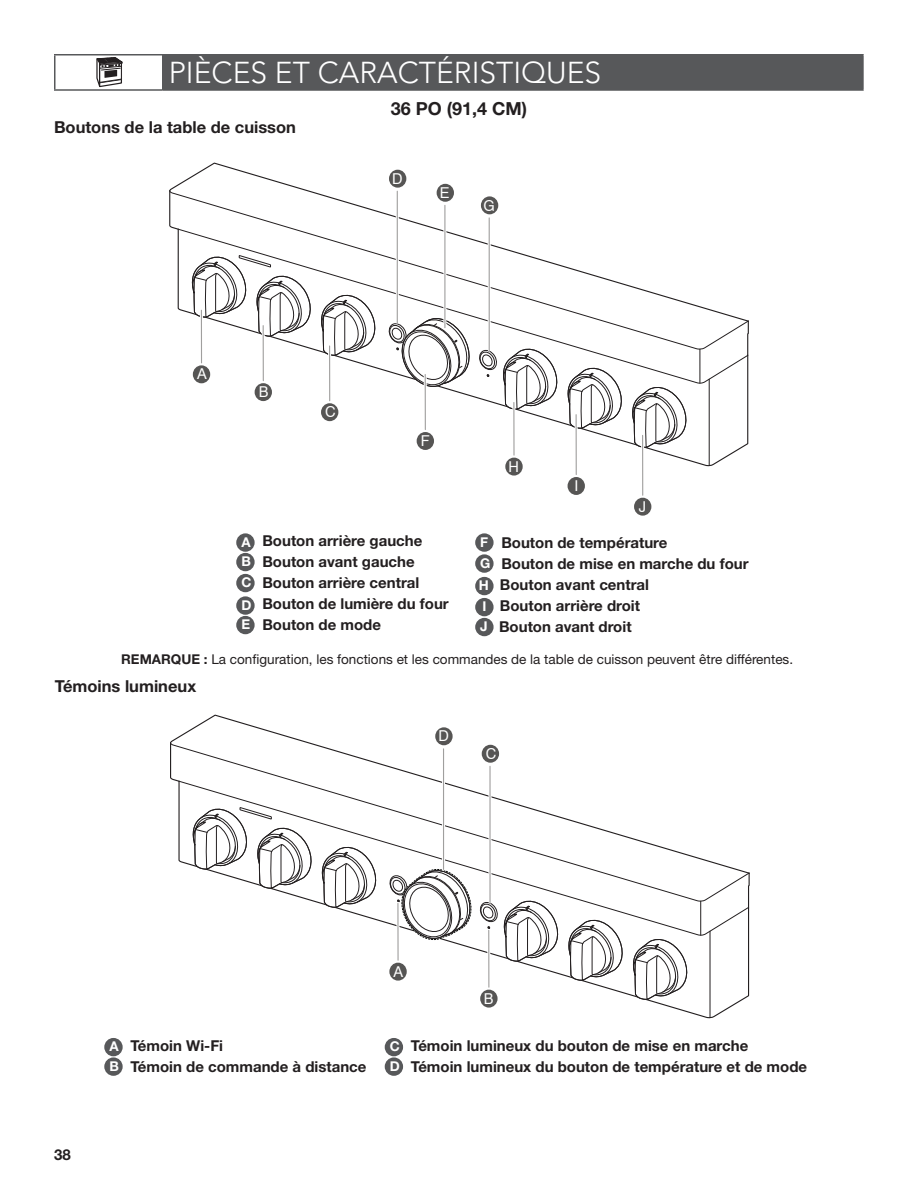
<style>
.page{position:relative;width:918px;height:1188px;background:#fff}
.page>*{position:absolute;margin:0;border:0;box-sizing:border-box;transform-origin:0 0}
.Heading_1_Left{font:300 30px "Avenir LT Std";color:#fff}
._2_Body{font:700 18px "Helvetica Neue LT Std";color:#231f20}
.Heading_3{font:700 16.5px "Helvetica Neue LT Std";color:#231f20}
.t1{font:700 15px "Helvetica Neue LT Std";color:#231f20}
.t2{font:15px "Helvetica";color:#fff}
.t3{font:13.5px "Helvetica Neue LT Std";color:#231f20}
.t4{font:700 13.5px "Helvetica Neue LT Std";color:#fff}
.s1{font-weight:700}
</style>
<div class="page">
<div style="left:163px;top:55px;width:700px;height:35px;background:#57585a"></div>
<hr style="left:54px;top:54px;width:109px;height:2px;background:#57585a">
<hr style="left:54px;top:56px;width:2px;height:33px;background:#57585a">
<hr style="left:163px;top:54px;width:701px;height:2px;background:#57585a">
<hr style="left:862px;top:56px;width:2px;height:33px;background:#57585a">
<hr style="left:54px;top:89px;width:109px;height:2px;background:#57585a">
<hr style="left:163px;top:89px;width:701px;height:2px;background:#57585a">
<svg style="left:96px;top:57px;width:27px;height:31px"></svg>
<div style="left:236px;top:533px;width:19px;height:19px;background:#57585a;border-radius:50%"></div>
<div style="left:236px;top:553px;width:19px;height:18px;background:#57585a;border-radius:50%"></div>
<div style="left:236px;top:574px;width:19px;height:18px;background:#57585a;border-radius:50%"></div>
<div style="left:236px;top:596px;width:19px;height:19px;background:#57585a;border-radius:50%"></div>
<div style="left:236px;top:616px;width:19px;height:18px;background:#57585a;border-radius:50%"></div>
<div style="left:475px;top:533px;width:19px;height:19px;background:#57585a;border-radius:50%"></div>
<div style="left:475px;top:554px;width:19px;height:19px;background:#57585a;border-radius:50%"></div>
<div style="left:475px;top:577px;width:19px;height:18px;background:#57585a;border-radius:50%"></div>
<div style="left:475px;top:598px;width:19px;height:18px;background:#57585a;border-radius:50%"></div>
<div style="left:475px;top:618px;width:19px;height:18px;background:#57585a;border-radius:50%"></div>
<svg style="left:180px;top:190px;width:319px;height:38px"></svg>
<svg style="left:169px;top:190px;width:11px;height:40px"></svg>
<svg style="left:177px;top:228px;width:572px;height:238px"></svg>
<hr style="left:709px;top:379px;width:1px;height:87px;background:#231f20">
<svg style="left:631px;top:384px;width:58px;height:82px"></svg>
<svg style="left:567px;top:365px;width:58px;height:81px"></svg>
<svg style="left:320px;top:292px;width:58px;height:82px"></svg>
<svg style="left:191px;top:254px;width:122px;height:97px"></svg>
<svg style="left:388px;top:314px;width:172px;height:113px"></svg>
<div style="left:389px;top:170px;width:17px;height:18px;background:#565554;border-radius:50%"></div>
<hr style="left:396px;top:191px;width:3px;height:131px;background:#fff">
<hr style="left:397px;top:191px;width:1px;height:133px;background:#a09f9e">
<div style="left:481px;top:196px;width:17px;height:18px;background:#565554;border-radius:50%"></div>
<hr style="left:488px;top:218px;width:3px;height:132px;background:#fff">
<hr style="left:489px;top:218px;width:1px;height:134px;background:#a09f9e">
<div style="left:437px;top:184px;width:17px;height:18px;background:#565554;border-radius:50%"></div>
<hr style="left:443px;top:205px;width:3px;height:121px;background:#fff">
<hr style="left:444px;top:205px;width:1px;height:123px;background:#a09f9e">
<div style="left:193px;top:365px;width:17px;height:18px;background:#565554;border-radius:50%"></div>
<hr style="left:200px;top:310px;width:3px;height:53px;background:#fff">
<hr style="left:201px;top:310px;width:1px;height:53px;background:#a09f9e">
<div style="left:255px;top:383px;width:17px;height:18px;background:#565554;border-radius:50%"></div>
<hr style="left:262px;top:326px;width:3px;height:55px;background:#fff">
<hr style="left:263px;top:326px;width:1px;height:55px;background:#a09f9e">
<div style="left:321px;top:403px;width:17px;height:18px;background:#565554;border-radius:50%"></div>
<hr style="left:328px;top:346px;width:3px;height:55px;background:#fff">
<hr style="left:329px;top:346px;width:1px;height:55px;background:#a09f9e">
<div style="left:417px;top:432px;width:17px;height:18px;background:#565554;border-radius:50%"></div>
<hr style="left:424px;top:374px;width:3px;height:56px;background:#fff">
<hr style="left:425px;top:374px;width:1px;height:56px;background:#a09f9e">
<div style="left:505px;top:458px;width:18px;height:18px;background:#565554;border-radius:50%"></div>
<hr style="left:512px;top:402px;width:4px;height:54px;background:#fff">
<hr style="left:513px;top:402px;width:2px;height:53px;background:#a09f9e">
<div style="left:568px;top:477px;width:17px;height:18px;background:#565554;border-radius:50%"></div>
<hr style="left:575px;top:415px;width:3px;height:60px;background:#fff">
<hr style="left:576px;top:415px;width:1px;height:60px;background:#a09f9e">
<div style="left:634px;top:498px;width:17px;height:17px;background:#565554;border-radius:50%"></div>
<hr style="left:641px;top:435px;width:3px;height:61px;background:#fff">
<hr style="left:642px;top:435px;width:1px;height:60px;background:#a09f9e">
<svg style="left:180px;top:742px;width:320px;height:38px"></svg>
<svg style="left:170px;top:742px;width:10px;height:40px"></svg>
<svg style="left:178px;top:780px;width:572px;height:238px"></svg>
<hr style="left:710px;top:931px;width:1px;height:87px;background:#231f20">
<svg style="left:632px;top:936px;width:58px;height:82px"></svg>
<svg style="left:568px;top:917px;width:57px;height:81px"></svg>
<svg style="left:479px;top:898px;width:82px;height:81px"></svg>
<svg style="left:321px;top:844px;width:58px;height:82px"></svg>
<svg style="left:192px;top:806px;width:122px;height:97px"></svg>
<svg style="left:388px;top:866px;width:85px;height:77px"></svg>
<div style="left:482px;top:745px;width:17px;height:18px;background:#565554;border-radius:50%"></div>
<hr style="left:489px;top:766px;width:3px;height:136px;background:#fff">
<hr style="left:489px;top:766px;width:2px;height:138px;background:#a09f9e">
<div style="left:435px;top:727px;width:18px;height:18px;background:#565554;border-radius:50%"></div>
<hr style="left:442px;top:749px;width:3px;height:120px;background:#fff">
<hr style="left:443px;top:749px;width:1px;height:120px;background:#a09f9e">
<div style="left:389px;top:963px;width:18px;height:18px;background:#565554;border-radius:50%"></div>
<hr style="left:396px;top:903px;width:4px;height:58px;background:#fff">
<hr style="left:397px;top:903px;width:2px;height:57px;background:#a09f9e">
<div style="left:480px;top:990px;width:18px;height:18px;background:#565554;border-radius:50%"></div>
<hr style="left:487px;top:930px;width:3px;height:58px;background:#fff">
<hr style="left:488px;top:930px;width:1px;height:57px;background:#a09f9e">
<div style="left:104px;top:1038px;width:19px;height:18px;background:#57585a;border-radius:50%"></div>
<div style="left:104px;top:1057px;width:19px;height:19px;background:#57585a;border-radius:50%"></div>
<div style="left:385px;top:1038px;width:18px;height:18px;background:#57585a;border-radius:50%"></div>
<div style="left:385px;top:1057px;width:18px;height:19px;background:#57585a;border-radius:50%"></div>
<h1 class="Heading_1_Left" style="left:169px;top:55px;width:434px">PIÈCES ET CARACTÉRISTIQUES</h1>
<p class="Heading_3" style="left:54px;top:117px;width:243px">Boutons de la table de cuisson</p>
<p class="_2_Body" style="left:391px;top:97px;width:138px">36 PO (91,4 CM)</p>
<p class="t2" style="left:392px;top:169px;width:12px">D</p>
<p class="t2" style="left:440px;top:183px;width:11px">E</p>
<p class="t2" style="left:484px;top:196px;width:13px">G</p>
<p class="t2" style="left:197px;top:365px;width:11px">A</p>
<p class="t2" style="left:259px;top:383px;width:11px">B</p>
<p class="t2" style="left:325px;top:403px;width:12px">C</p>
<p class="t2" style="left:421px;top:432px;width:10px">F</p>
<p class="t4" style="left:241px;top:534px;width:11px">A</p>
<p class="t1" style="left:262px;top:532px;width:162px">Bouton arrière gauche</p>
<p class="t4" style="left:241px;top:553px;width:11px">B</p>
<p class="t1" style="left:262px;top:553px;width:154px">Bouton avant gauche</p>
<p class="t4" style="left:241px;top:574px;width:12px">C</p>
<p class="t1" style="left:262px;top:574px;width:158px">Bouton arrière central</p>
<p class="t4" style="left:241px;top:597px;width:12px">D</p>
<p class="t1" style="left:262px;top:595px;width:188px">Bouton de lumière du four</p>
<p class="t4" style="left:241px;top:616px;width:10px">E</p>
<p class="t1" style="left:262px;top:616px;width:120px">Bouton de mode</p>
<p class="t2" style="left:508px;top:457px;width:12px">H</p>
<p class="t2" style="left:574px;top:477px;width:6px">I</p>
<p class="t2" style="left:639px;top:497px;width:9px">J</p>
<p class="t4" style="left:480px;top:534px;width:10px">F</p>
<p class="t1" style="left:501px;top:533px;width:168px">Bouton de température</p>
<p class="t4" style="left:480px;top:555px;width:12px">G</p>
<p class="t1" style="left:501px;top:554px;width:249px">Bouton de mise en marche du four</p>
<p class="t4" style="left:479px;top:577px;width:12px">H</p>
<p class="t1" style="left:500px;top:575px;width:151px">Bouton avant central</p>
<p class="t4" style="left:483px;top:598px;width:5px">I</p>
<p class="t1" style="left:500px;top:596px;width:142px">Bouton arrière droit</p>
<p class="t4" style="left:480px;top:618px;width:9px">J</p>
<p class="t1" style="left:499px;top:617px;width:134px">Bouton avant droit</p>
<p class="t3" style="left:121px;top:651px;width:673px"><span class="s1">REMARQUE :</span> La configuration, les fonctions et les commandes de la table de cuisson peuvent être différentes.</p>
<p class="Heading_3" style="left:55px;top:676px;width:143px">Témoins lumineux</p>
<p class="t2" style="left:439px;top:727px;width:12px">D</p>
<p class="t2" style="left:486px;top:744px;width:12px">C</p>
<p class="t1" style="left:54px;top:1145px;width:18px">38</p>
<p class="t4" style="left:109px;top:1038px;width:11px">A</p>
<p class="t1" style="left:130px;top:1036px;width:94px">Témoin Wi-Fi</p>
<p class="t4" style="left:109px;top:1058px;width:11px">B</p>
<p class="t1" style="left:130px;top:1057px;width:238px">Témoin de commande à distance</p>
<p class="t2" style="left:393px;top:962px;width:11px">A</p>
<p class="t2" style="left:484px;top:989px;width:11px">B</p>
<p class="t4" style="left:390px;top:1038px;width:12px">C</p>
<p class="t1" style="left:411px;top:1036px;width:339px">Témoin lumineux du bouton de mise en marche</p>
<p class="t4" style="left:390px;top:1058px;width:12px">D</p>
<p class="t1" style="left:411px;top:1057px;width:398px">Témoin lumineux du bouton de température et de mode</p>
</div>
